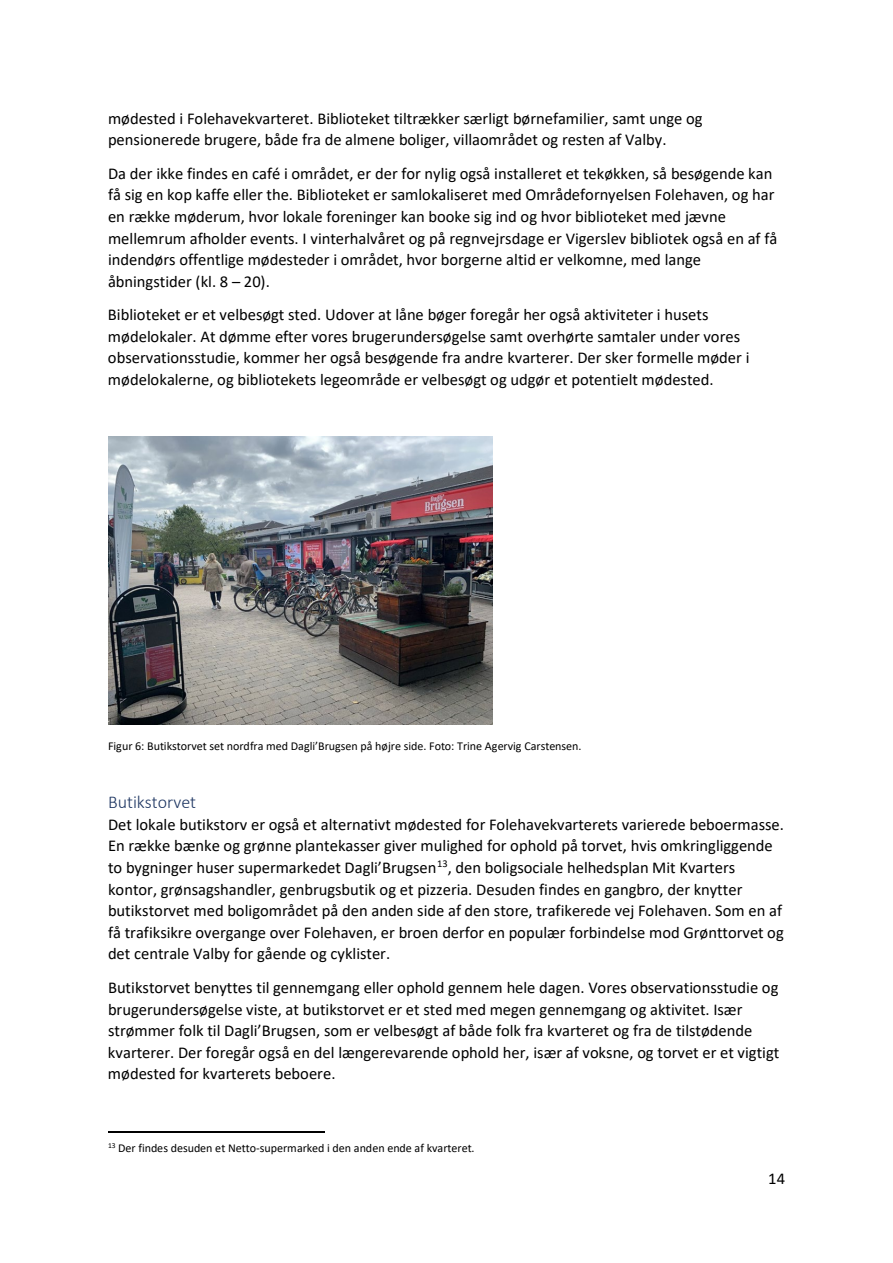
<style>
.page{position:relative;width:893px;height:1263px;background:#fff}
.page>*{position:absolute;margin:0;border:0;box-sizing:border-box;transform-origin:0 0}
.t1{font:300 18px "Calibri";color:#1f3763}
.t2{font:16.5px/21.6px "Calibri";color:#000}
.t3{font:12px "Calibri";letter-spacing:-.005em;color:#000}
</style>
<div class="page">
<hr style="left:108px;top:1131px;width:216px;height:2px;background:#000">
<img style="left:108px;top:436px;width:385px;height:289px">
<p class="t2" style="left:108px;top:107px;width:596px">mødested i Folehavekvarteret. Biblioteket tiltrækker særligt børnefamilier, samt unge og pensionerede brugere, både fra de almene boliger, villaområdet og resten af Valby.</p>
<p class="t2" style="left:108px;top:162px;width:671px">Da der ikke findes en café i området, er der for nylig også installeret et tekøkken, så besøgende kan få sig en kop kaffe eller the. Biblioteket er samlokaliseret med Områdefornyelsen Folehaven, og har en række møderum, hvor lokale foreninger kan booke sig ind og hvor biblioteket med jævne mellemrum afholder events. I vinterhalvåret og på regnvejrsdage er Vigerslev bibliotek også en af få indendørs offentlige mødesteder i området, hvor borgerne altid er velkomne, med lange åbningstider (kl. 8 – 20).</p>
<p class="t2" style="left:108px;top:303px;width:643px">Biblioteket er et velbesøgt sted. Udover at låne bøger foregår her også aktiviteter i husets mødelokaler. At dømme efter vores brugerundersøgelse samt overhørte samtaler under vores observationsstudie, kommer her også besøgende fra andre kvarterer. Der sker formelle møder i mødelokalerne, og bibliotekets legeområde er velbesøgt og udgør et potentielt mødested.</p>
<p class="t3" style="left:108px;top:737px;width:475px">Figur 6: Butikstorvet set nordfra med Dagli’Brugsen på højre side. Foto: Trine Agervig Carstensen.</p>
<h3 class="t1" style="left:108px;top:791px;width:90px">Butikstorvet</h3>
<p class="t2" style="left:108px;top:813px;width:677px">Det lokale butikstorv er også et alternativt mødested for Folehavekvarterets varierede beboermasse.<br>En række bænke og grønne plantekasser giver mulighed for ophold på torvet, hvis omkringliggende to bygninger huser supermarkedet Dagli’Brugsen<sup>13</sup>, den boligsociale helhedsplan Mit Kvarters kontor, grønsagshandler, genbrugsbutik og et pizzeria. Desuden findes en gangbro, der knytter butikstorvet med boligområdet på den anden side af den store, trafikerede vej Folehaven. Som en af få trafiksikre overgange over Folehaven, er broen derfor en populær forbindelse mod Grønttorvet og det centrale Valby for gående og cyklister.</p>
<p class="t2" style="left:108px;top:976px;width:673px">Butikstorvet benyttes til gennemgang eller ophold gennem hele dagen. Vores observationsstudie og brugerundersøgelse viste, at butikstorvet er et sted med megen gennemgang og aktivitet. Især strømmer folk til Dagli’Brugsen, som er velbesøgt af både folk fra kvarteret og fra de tilstødende kvarterer. Der foregår også en del længerevarende ophold her, især af voksne, og torvet er et vigtigt mødested for kvarterets beboere.</p>
<p class="t3" style="left:108px;top:1139px;width:368px"><sup>13</sup> Der findes desuden et Netto-supermarked i den anden ende af kvarteret.</p>
<p class="t2" style="left:768px;top:1168px;width:18px">14</p>
</div>
